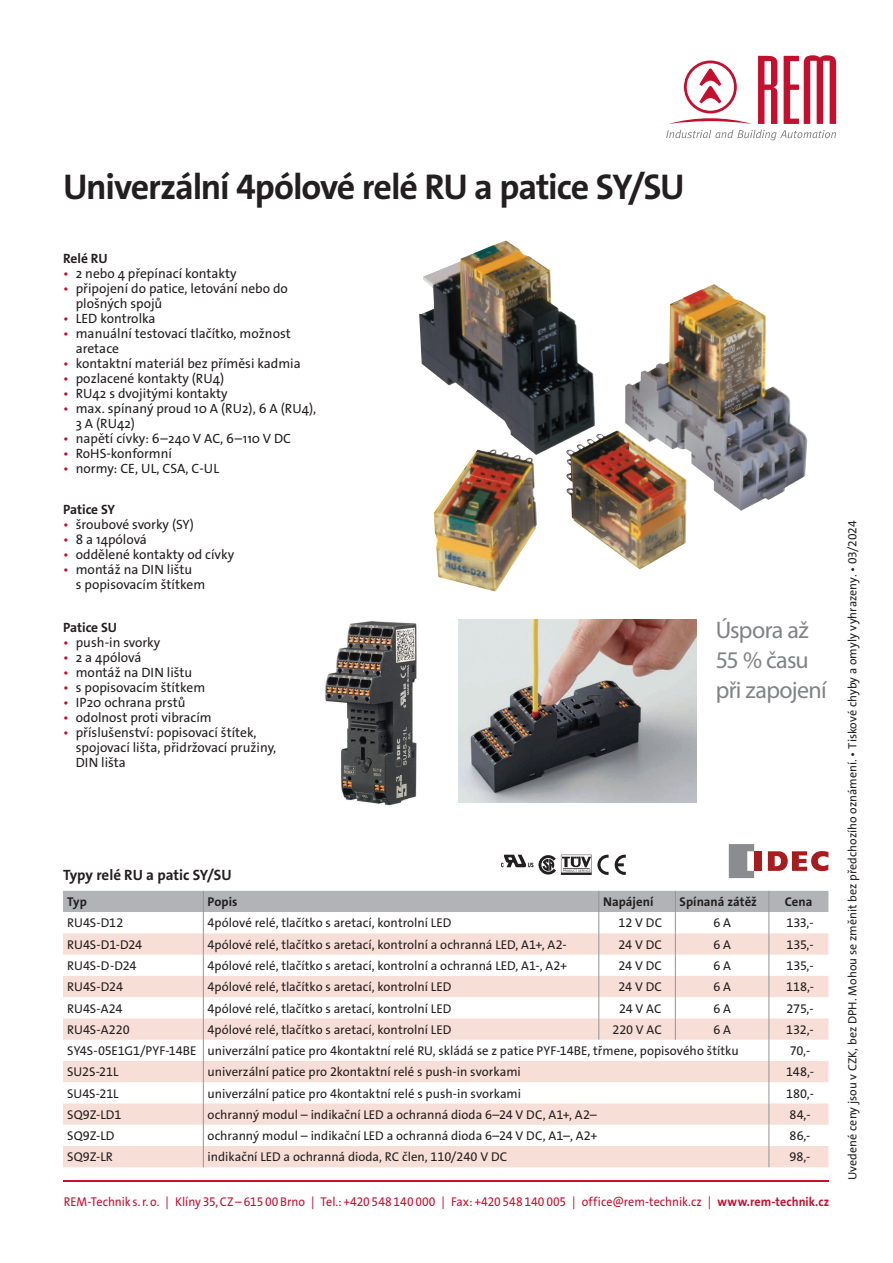
<style>
.page{position:relative;width:893px;height:1263px;background:#fff}
.page>*{position:absolute;margin:0;border:0;box-sizing:border-box;transform-origin:0 0}
.titulek{font:700 36px "The Sans Os F";letter-spacing:-.035em;color:#231f20}
.titulek-2-sedaLight{font:24px/30px "Myriad Pro";letter-spacing:-.03em;color:#808285}
.mezititulek{font:700 15px "The Sans Os F";color:#231f20}
.t1{font:13.5px/15px "The Sans Os F";color:#231f20}
.mezititulek_1{font:700 13.5px "The Sans Os F";letter-spacing:-.005em;color:#231f20}
.TAB-text{font:12.75px "The Sans Os F";color:#231f20}
.t2{font:12.75px "The Sans Os F";color:#c3102f;scale:.95 1}
.TAB-rejstrik{font:12.75px "The Sans Os F";letter-spacing:-.01em;color:#231f20}
.TAB-zahlavi{font:700 12.75px "The Sans Os F";color:#231f20}
.TAB-rejstrik-2{font:12px "The Sans Os F";letter-spacing:.005em;color:#231f20}
.s1{color:#c3102f}
.s2{font-weight:700}
</style>
<div class="page">
<svg style="left:666px;top:130px;width:170px;height:10px"></svg>
<svg style="left:758px;top:56px;width:19px;height:68px"></svg>
<svg style="left:784px;top:55px;width:52px;height:69px"></svg>
<svg style="left:669px;top:61px;width:83px;height:63px"></svg>
<hr style="left:64px;top:1180px;width:765px;height:1px;background:#c3102f">
<svg style="left:63px;top:891px;width:765px;height:276px"></svg>
<svg style="left:501px;top:855px;width:125px;height:20px"></svg>
<img style="left:419px;top:240px;width:388px;height:352px">
<svg style="left:729px;top:844px;width:25px;height:34px"></svg>
<div style="left:754px;top:851px;width:7px;height:20px;background:#a61c1f"></div>
<svg style="left:768px;top:851px;width:60px;height:20px"></svg>
<img style="left:458px;top:620px;width:239px;height:183px">
<img style="left:325px;top:621px;width:92px;height:185px">
<p class="titulek" style="left:63px;top:164px;width:623px">Univerzální 4pólové relé RU a patice SY/SU</p>
<p class="mezititulek_1" style="left:63px;top:250px;width:46px">Relé RU</p>
<p class="t1" style="left:63px;top:266px;width:175px"><span class="s1">•</span> 2 nebo 4 přepínací kontakty</p>
<p class="t1" style="left:76px;top:281px;width:214px;text-indent:-13px"><span class="s1">•</span> připojení do patice, letování nebo do plošných spojů</p>
<p class="t1" style="left:63px;top:311px;width:94px"><span class="s1">•</span> LED kontrolka</p>
<p class="t1" style="left:76px;top:326px;width:216px;text-indent:-13px"><span class="s1">•</span> manuální testovací tlačítko, možnost aretace</p>
<p class="t1" style="left:63px;top:356px;width:239px"><span class="s1">•</span> kontaktní materiál bez příměsi kadmia</p>
<p class="t1" style="left:63px;top:371px;width:163px"><span class="s1">•</span> pozlacené kontakty (RU4)</p>
<p class="t1" style="left:63px;top:386px;width:166px"><span class="s1">•</span> RU42 s dvojitými kontakty</p>
<p class="t1" style="left:76px;top:401px;width:242px;text-indent:-13px"><span class="s1">•</span> max. spínaný proud 10 A (RU2), 6 A (RU4),<br>3 A (RU42)</p>
<p class="t1" style="left:63px;top:431px;width:229px"><span class="s1">•</span> napětí cívky: 6–240 V AC, 6–110 V DC</p>
<p class="t1" style="left:63px;top:446px;width:111px"><span class="s1">•</span> RoHS-konformní</p>
<p class="t1" style="left:63px;top:461px;width:158px"><span class="s1">•</span> normy: CE, UL, CSA, C-UL</p>
<p class="mezititulek_1" style="left:63px;top:501px;width:54px">Patice SY</p>
<p class="t1" style="left:63px;top:517px;width:132px"><span class="s1">•</span> šroubové svorky (SY)</p>
<p class="t1" style="left:63px;top:532px;width:85px"><span class="s1">•</span> 8 a 14pólová</p>
<p class="t1" style="left:63px;top:547px;width:173px"><span class="s1">•</span> oddělené kontakty od cívky</p>
<p class="t1" style="left:76px;top:562px;width:131px;text-indent:-13px"><span class="s1">•</span> montáž na DIN lištu<br>s popisovacím štítkem</p>
<p class="mezititulek_1" style="left:63px;top:619px;width:56px">Patice SU</p>
<p class="t1" style="left:63px;top:635px;width:99px"><span class="s1">•</span> push-in svorky</p>
<p class="t1" style="left:63px;top:650px;width:80px"><span class="s1">•</span> 2 a 4pólová</p>
<p class="t1" style="left:63px;top:665px;width:131px"><span class="s1">•</span> montáž na DIN lištu</p>
<p class="t1" style="left:63px;top:680px;width:144px"><span class="s1">•</span> s popisovacím štítkem</p>
<p class="t1" style="left:63px;top:695px;width:124px"><span class="s1">•</span> IP20 ochrana prstů</p>
<p class="t1" style="left:63px;top:710px;width:150px"><span class="s1">•</span> odolnost proti vibracím</p>
<p class="t1" style="left:76px;top:725px;width:202px;text-indent:-13px"><span class="s1">•</span> příslušenství: popisovací štítek, spojovací lišta, přidržovací pružiny,<br>DIN lišta</p>
<p class="titulek-2-sedaLight" style="left:716px;top:614px;width:112px">Úspora až<br>55 % času při zapojení</p>
<p class="mezititulek" style="left:63px;top:865px;width:170px">Typy relé RU a patic SY/SU</p>
<p class="TAB-zahlavi" style="left:67px;top:894px;width:21px">Typ</p>
<p class="TAB-zahlavi" style="left:208px;top:894px;width:32px">Popis</p>
<p class="TAB-zahlavi" style="left:603px;top:894px;width:52px">Napájení</p>
<p class="TAB-zahlavi" style="left:680px;top:894px;width:79px">Spínaná zátěž</p>
<p class="TAB-zahlavi" style="left:785px;top:894px;width:29px">Cena</p>
<p class="TAB-rejstrik" style="left:67px;top:915px;width:58px">RU4S-D12</p>
<p class="TAB-text" style="left:208px;top:915px;width:245px">4pólové relé, tlačítko s aretací, kontrolní LED</p>
<p class="TAB-text" style="left:618px;top:915px;width:45px">12 V DC</p>
<p class="TAB-text" style="left:713px;top:915px;width:19px">6 A</p>
<p class="TAB-text" style="left:786px;top:915px;width:29px">133,-</p>
<p class="TAB-rejstrik" style="left:67px;top:936px;width:76px">RU4S-D1-D24</p>
<p class="TAB-text" style="left:208px;top:936px;width:361px">4pólové relé, tlačítko s aretací, kontrolní a ochranná LED, A1+, A2-</p>
<p class="TAB-text" style="left:619px;top:936px;width:45px">24 V DC</p>
<p class="TAB-text" style="left:713px;top:936px;width:19px">6 A</p>
<p class="TAB-text" style="left:786px;top:936px;width:29px">135,-</p>
<p class="TAB-rejstrik" style="left:67px;top:957px;width:71px">RU4S-D-D24</p>
<p class="TAB-text" style="left:208px;top:957px;width:361px">4pólové relé, tlačítko s aretací, kontrolní a ochranná LED, A1-, A2+</p>
<p class="TAB-text" style="left:619px;top:957px;width:45px">24 V DC</p>
<p class="TAB-text" style="left:713px;top:957px;width:19px">6 A</p>
<p class="TAB-text" style="left:786px;top:957px;width:29px">135,-</p>
<p class="TAB-rejstrik" style="left:67px;top:979px;width:57px">RU4S-D24</p>
<p class="TAB-text" style="left:208px;top:979px;width:245px">4pólové relé, tlačítko s aretací, kontrolní LED</p>
<p class="TAB-text" style="left:619px;top:979px;width:45px">24 V DC</p>
<p class="TAB-text" style="left:713px;top:979px;width:19px">6 A</p>
<p class="TAB-text" style="left:786px;top:979px;width:29px">118,-</p>
<p class="TAB-rejstrik" style="left:67px;top:1000px;width:57px">RU4S-A24</p>
<p class="TAB-text" style="left:208px;top:1000px;width:245px">4pólové relé, tlačítko s aretací, kontrolní LED</p>
<p class="TAB-text" style="left:619px;top:1000px;width:44px">24 V AC</p>
<p class="TAB-text" style="left:713px;top:1000px;width:19px">6 A</p>
<p class="TAB-text" style="left:786px;top:1000px;width:29px">275,-</p>
<p class="TAB-rejstrik" style="left:67px;top:1021px;width:64px">RU4S-A220</p>
<p class="TAB-text" style="left:208px;top:1021px;width:245px">4pólové relé, tlačítko s aretací, kontrolní LED</p>
<p class="TAB-text" style="left:612px;top:1021px;width:51px">220 V AC</p>
<p class="TAB-text" style="left:713px;top:1021px;width:19px">6 A</p>
<p class="TAB-text" style="left:786px;top:1021px;width:29px">132,-</p>
<p class="TAB-rejstrik" style="left:67px;top:1042px;width:131px">SY4S-05E1G1/PYF-14BE</p>
<p class="TAB-text" style="left:208px;top:1042px;width:533px">univerzální patice pro 4kontaktní relé RU, skládá se z patice PYF-14BE, třmene, popisového štítku</p>
<p class="TAB-text" style="left:790px;top:1042px;width:22px">70,-</p>
<p class="TAB-rejstrik" style="left:67px;top:1064px;width:53px">SU2S-21L</p>
<p class="TAB-text" style="left:208px;top:1064px;width:315px">univerzální patice pro 2kontaktní relé s push-in svorkami</p>
<p class="TAB-text" style="left:786px;top:1064px;width:29px">148,-</p>
<p class="TAB-rejstrik" style="left:67px;top:1085px;width:53px">SU4S-21L</p>
<p class="TAB-text" style="left:208px;top:1085px;width:315px">univerzální patice pro 4kontaktní relé s push-in svorkami</p>
<p class="TAB-text" style="left:786px;top:1085px;width:29px">180,-</p>
<p class="TAB-rejstrik" style="left:67px;top:1106px;width:56px">SQ9Z-LD1</p>
<p class="TAB-text" style="left:208px;top:1106px;width:391px">ochranný modul – indikační LED a ochranná dioda 6–24 V DC, A1+, A2–</p>
<p class="TAB-text" style="left:789px;top:1106px;width:23px">84,-</p>
<p class="TAB-rejstrik" style="left:67px;top:1127px;width:49px">SQ9Z-LD</p>
<p class="TAB-text" style="left:208px;top:1127px;width:391px">ochranný modul – indikační LED a ochranná dioda 6–24 V DC, A1–, A2+</p>
<p class="TAB-text" style="left:790px;top:1127px;width:22px">86,-</p>
<p class="TAB-rejstrik" style="left:67px;top:1149px;width:47px">SQ9Z-LR</p>
<p class="TAB-text" style="left:208px;top:1149px;width:301px">indikační LED a ochranná dioda, RC člen, 110/240 V DC</p>
<p class="TAB-text" style="left:790px;top:1149px;width:22px">98,-</p>
<p class="t2" style="left:64px;top:1193px;width:807px">REM-Technik s.r.o. | Klíny 35, CZ – 615 00 Brno | Tel.: +420 548 140 000 | Fax: +420 548 140 005 | office@rem-technik.cz | <span class="s2">www.rem-technik.cz</span></p>
<p class="TAB-rejstrik-2" style="left:845px;top:1180px;width:661px;rotate:-90deg">Uvedené ceny jsou v CZK, bez DPH. Mohou se změnit bez předchozího oznámení. • Tiskové chyby a omyly vyhrazeny. • 03/2024</p>
</div>
